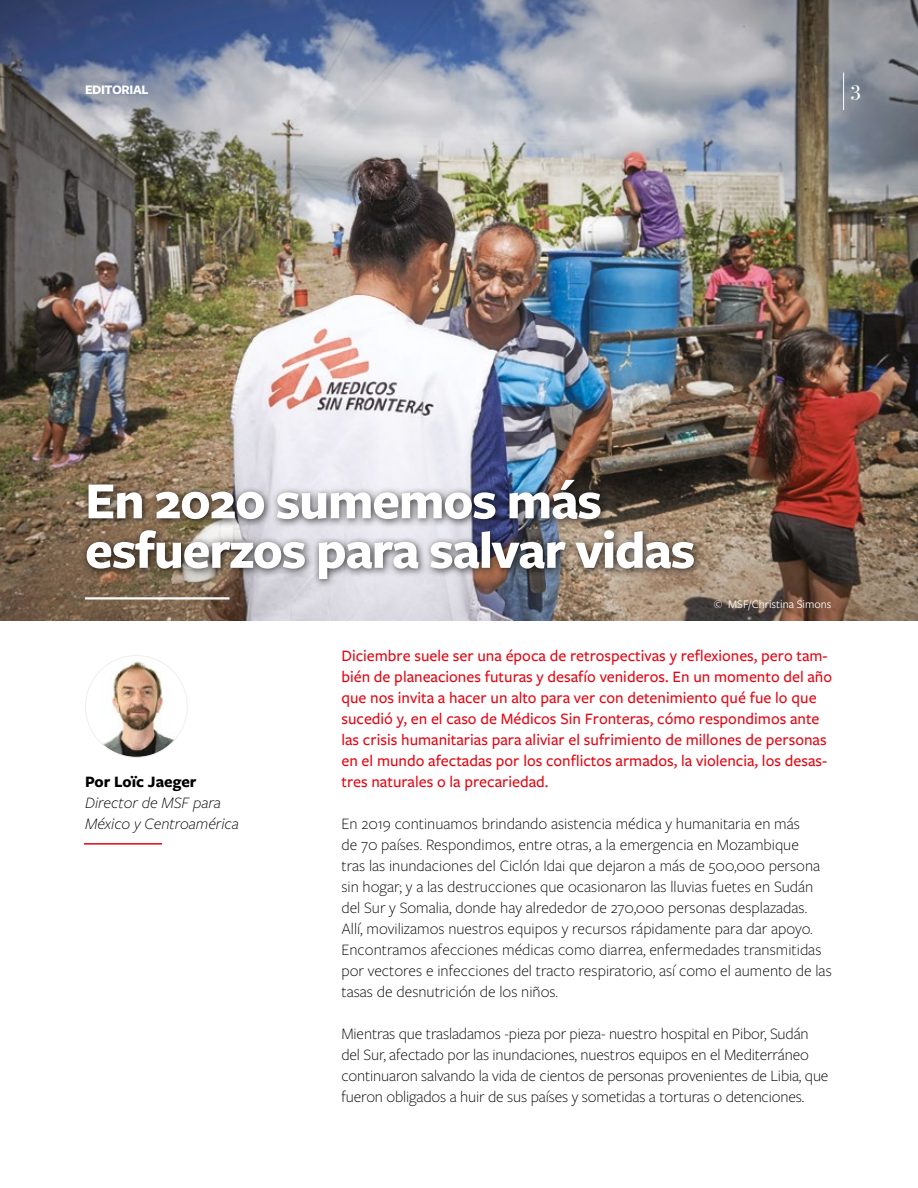
<style>
.page{position:relative;width:918px;height:1188px;background:#fff}
.page>*{position:absolute;margin:0;border:0;box-sizing:border-box;transform-origin:0 0}
.t1{font:700 54px/49.5px "Freight Sans Pro";letter-spacing:-.025em;color:#fff}
.t2{font:21px "Bodoni Svty Two ITCTT";color:#fff}
.t3{font:300 16.5px/21px "Freight Sans Pro";color:#000}
.t4{font:500 16.5px/21px "Freight Sans Pro";color:#e30613}
.t5{font:italic 300 16.5px/21px "Freight Sans Pro";color:#000}
.t6{font:700 16.5px "Freight Sans Pro";color:#000}
.t7{font:700 13.5px "Freight Sans Pro";letter-spacing:-.03em;color:#fff}
.t8{font:12px "Freight Sans Pro";color:#fff}
</style>
<div class="page">
<img style="left:0;top:0;width:918px;height:621px">
<img style="left:86px;top:656px;width:101px;height:101px;border-radius:51px">
<hr style="left:84px;top:843px;width:78px;height:2px;background:#e30613">
<div style="left:80px;top:474px;width:624px;height:115px;background:#000;opacity:.75"></div>
<hr style="left:85px;top:597px;width:145px;height:3px;background:#fff">
<hr style="left:843px;top:72px;width:1px;height:38px;background:#fff">
<p class="t7" style="left:85px;top:81px;width:65px">EDITORIAL</p>
<p class="t2" style="left:850px;top:76px;width:13px">3</p>
<h1 class="t1" style="left:85px;top:474px;width:612px">En 2020 sumemos más esfuerzos para salvar vidas</h1>
<p class="t8" style="left:714px;top:596px;width:119px">© MSF/Christina Simons</p>
<p class="t6" style="left:85px;top:770px;width:113px">Por Loïc Jaeger</p>
<p class="t5" style="left:85px;top:792px;width:155px">Director de MSF para<br>México y Centroamérica</p>
<p class="t4" style="left:341px;top:645px;width:492px">Diciembre suele ser una época de retrospectivas y reflexiones, pero tam&shy;bién de planeaciones futuras y desafío venideros. En un momento del año que nos invita a hacer un alto para ver con detenimiento qué fue lo que sucedió y, en el caso de Médicos Sin Fronteras, cómo respondimos ante las crisis humanitarias para aliviar el sufrimiento de millones de personas en el mundo afectadas por los conflictos armados, la violencia, los desas&shy;tres naturales o la precariedad.</p>
<p class="t3" style="left:341px;top:813px;width:492px">En 2019 continuamos brindando asistencia médica y humanitaria en más<br>de 70 países. Respondimos, entre otras, a la emergencia en Mozambique<br>tras las inundaciones del Ciclón Idai que dejaron a más de 500,000 persona sin hogar; y a las destrucciones que ocasionaron las lluvias fuetes en Sudán del Sur y Somalia, donde hay alrededor de 270,000 personas desplazadas.<br>Allí, movilizamos nuestros equipos y recursos rápidamente para dar apoyo.<br>Encontramos afecciones médicas como diarrea, enfermedades transmitidas por vectores e infecciones del tracto respiratorio, así como el aumento de las tasas de desnutrición de los niños.</p>
<p class="t3" style="left:341px;top:1023px;width:489px">Mientras que trasladamos -pieza por pieza- nuestro hospital en Pibor, Sudán del Sur, afectado por las inundaciones, nuestros equipos en el Mediterráneo continuaron salvando la vida de cientos de personas provenientes de Libia, que fueron obligados a huir de sus países y sometidas a torturas o detenciones.</p>
</div>
